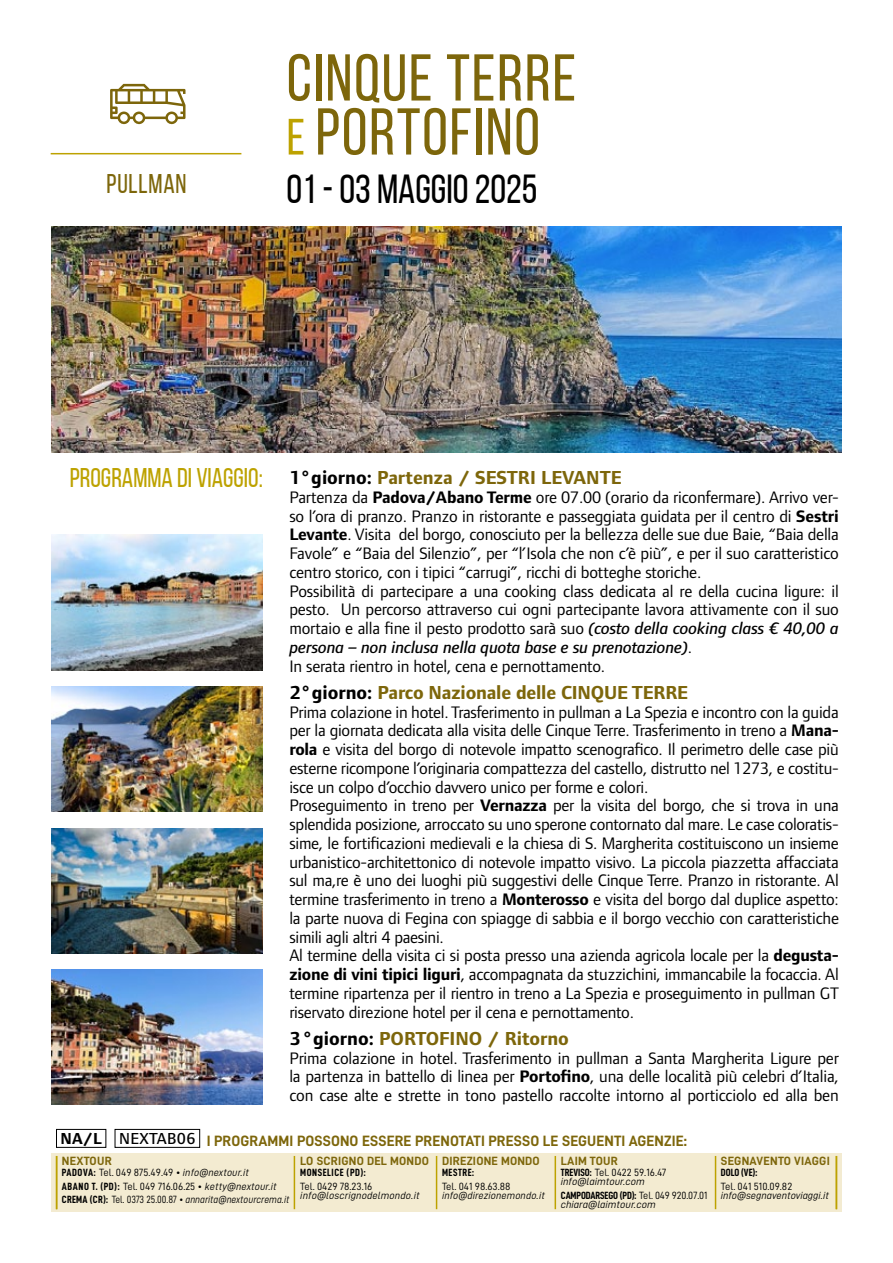
<style>
.page{position:relative;width:893px;height:1263px;background:#fff}
.page>*{position:absolute;margin:0;border:0;box-sizing:border-box;transform-origin:0 0}
.t1{font:66px/54px "Bebas Neue";letter-spacing:.025em;color:#7d660b}
.t2{font:40.5px "Bebas Neue";color:#000}
.t3{font:27px "Bebas Neue";color:#bda200}
.t4{font:27px "Bebas Neue";letter-spacing:.03em;color:#7d660b}
.t5{font:700 19.5px "Foundry Form Sans OT2";color:#7d660b}
.t6{font:17.25px/18.8px "Foundry Form Sans OT2";letter-spacing:-.015em;color:#000}
.t7{font:17.25px "Foundry Form Sans OT2 Med Ita";letter-spacing:-.01em;color:#000}
.t8{font:500 16.5px "Foundry Form Sans OT2";letter-spacing:.02em;color:#000}
.t9{font:15px "D DIN Bold";letter-spacing:.01em;color:#7d660b}
.t10{font:12px "D DIN Bold";letter-spacing:.02em;color:#7d660b}
.t11{font:10.5px/13.2px "D DIN";color:#000}
.t12{font:10.5px "D DIN Italic";color:#000}
.t13{font:10.5px "D DIN Italic";color:#000;scale:.9 1}
.t14{font:10.5px "D DIN Condensed Bold";color:#000}
.t15{font:10.5px "D DIN Condensed Bold";letter-spacing:.05em;color:#000}
.s1{font-size:51px;color:#bda200}
.s2{color:#000}
.s3{font-weight:700}
.s4{font-family:"Foundry Form Sans OT2 Med Ita"}
.s5{font-family:"Foundry Form Sans OT2"}
.s6{font-family:"D DIN Condensed Bold"}
.s7{font-family:"D DIN Italic"}
.s8{font-family:"D DIN"}
</style>
<div class="page">
<div style="left:51px;top:1153px;width:791px;height:59px;background:#f3ebd1"></div>
<hr style="left:56px;top:1156px;width:1px;height:53px;background:#bda200">
<hr style="left:555px;top:1156px;width:1px;height:53px;background:#bda200">
<hr style="left:715px;top:1156px;width:1px;height:53px;background:#bda200">
<hr style="left:836px;top:1156px;width:1px;height:53px;background:#bda200">
<hr style="left:436px;top:1156px;width:1px;height:53px;background:#bda200">
<hr style="left:294px;top:1156px;width:1px;height:53px;background:#bda200">
<hr style="left:51px;top:153px;width:190px;height:1px;background:#bda200">
<svg style="left:110px;top:84px;width:75px;height:41px"></svg>
<img style="left:51px;top:227px;width:791px;height:225px">
<img style="left:51px;top:535px;width:212px;height:136px">
<img style="left:51px;top:687px;width:212px;height:124px">
<img style="left:51px;top:828px;width:212px;height:125px">
<img style="left:51px;top:970px;width:212px;height:134px">
<div style="left:56px;top:1129px;width:50px;height:19px;border:1px solid #000"></div>
<div style="left:115px;top:1129px;width:85px;height:19px;border:1px solid #000"></div>
<h3 class="t4" style="left:106px;top:170px;width:82px">PULLMAN</h3>
<h1 class="t1" style="left:287px;top:50px;width:291px">CINQUE TERRE<br><span class="s1">E</span> PORTOFINO</h1>
<h2 class="t2" style="left:287px;top:167px;width:252px">01 - 03 MAGGIO 2025</h2>
<h3 class="t3" style="left:70px;top:463px;width:195px">PROGRAMMA DI VIAGGIO:</h3>
<p class="t5" style="left:289px;top:463px;width:334px"><span class="s2">1°giorno:</span> Partenza / SESTRI LEVANTE</p>
<p class="t6" style="left:289px;top:487px;width:551px">Partenza da <span class="s3">Padova/Abano Terme</span> ore 07.00 (orario da riconfermare). Arrivo ver&shy;so l’ora di pranzo. Pranzo in ristorante e passeggiata guidata per il centro di <span class="s3">Sestri Levante</span>. Visita del borgo, conosciuto per la bellezza delle sue due Baie, “Baia della Favole” e “Baia del Silenzio”, per “l’Isola che non c’è più”, e per il suo caratteristico centro storico, con i tipici “carrugi”, ricchi di botteghe storiche.<br>Possibilità di partecipare a una cooking class dedicata al re della cucina ligure: il pesto. Un percorso attraverso cui ogni partecipante lavora attivamente con il suo mortaio e alla fine il pesto prodotto sarà suo <span class="s4">(costo della cooking class € 40,00 a</span></p>
<p class="t7" style="left:289px;top:635px;width:404px">persona – non inclusa nella quota base e su prenotazione)<span class="s5">.</span></p>
<p class="t6" style="left:289px;top:655px;width:317px">In serata rientro in hotel, cena e pernottamento.</p>
<p class="t5" style="left:289px;top:678px;width:400px"><span class="s2">2°giorno:</span> Parco Nazionale delle CINQUE TERRE</p>
<p class="t6" style="left:289px;top:701px;width:551px">Prima colazione in hotel. Trasferimento in pullman a La Spezia e incontro con la guida per la giornata dedicata alla visita delle Cinque Terre. Trasferimento in treno a <span class="s3">Mana&shy;rola</span> e visita del borgo di notevole impatto scenografico. Il perimetro delle case più esterne ricompone l’originaria compattezza del castello, distrutto nel 1273, e costitu&shy;isce un colpo d’occhio davvero unico per forme e colori.<br>Proseguimento in treno per <span class="s3">Vernazza</span> per la visita del borgo, che si trova in una splendida posizione, arroccato su uno sperone contornato dal mare. Le case coloratis&shy;sime, le fortificazioni medievali e la chiesa di S. Margherita costituiscono un insieme urbanistico-architettonico di notevole impatto visivo. La piccola piazzetta affacciata sul ma,re è uno dei luoghi più suggestivi delle Cinque Terre. Pranzo in ristorante. Al termine trasferimento in treno a <span class="s3">Monterosso</span> e visita del borgo dal duplice aspetto: la parte nuova di Fegina con spiagge di sabbia e il borgo vecchio con caratteristiche simili agli altri 4 paesini.<br>Al termine della visita ci si posta presso una azienda agricola locale per la <span class="s3">degusta&shy;zione di vini tipici liguri</span>, accompagnata da stuzzichini, immancabile la focaccia. Al termine ripartenza per il rientro in treno a La Spezia e proseguimento in pullman GT riservato direzione hotel per il cena e pernottamento.</p>
<p class="t5" style="left:289px;top:1024px;width:281px"><span class="s2">3°giorno:</span> PORTOFINO / Ritorno</p>
<p class="t6" style="left:289px;top:1047px;width:551px;text-align:justify">Prima colazione in hotel. Trasferimento in pullman a Santa Margherita Ligure per la partenza in battello di linea per <span class="s3">Portofino</span>, una delle località più celebri d’Italia, con case alte e strette in tono pastello raccolte intorno al porticciolo ed alla ben</p>
<p class="t8" style="left:60px;top:1126px;width:137px"><span class="s3">NA/L</span> NEXTAB06</p>
<p class="t9" style="left:207px;top:1133px;width:482px">I PROGRAMMI POSSONO ESSERE PRENOTATI PRESSO LE SEGUENTI AGENZIE:</p>
<p class="t10" style="left:62px;top:1154px;width:51px">NEXTOUR</p>
<p class="t11" style="left:62px;top:1166px;width:216px"><span class="s6">PADOVA:</span> Tel. 049 875.49.49 • <span class="s7">info@nextour.it<br></span><span class="s6">ABANO T. (PD):</span> Tel. 049 716.06.25 • <span class="s7">ketty@nextour.it</span></p>
<p class="t13" style="left:62px;top:1193px;width:254px"><span class="s6">CREMA (CR):</span> <span class="s8">Tel. 0373 25.00.87 •</span> annarita@nextourcrema.it</p>
<p class="t10" style="left:300px;top:1154px;width:130px">LO SCRIGNO DEL MONDO</p>
<p class="t15" style="left:300px;top:1167px;width:67px">MONSELICE (PD):</p>
<p class="t11" style="left:300px;top:1179px;width:74px">Tel. 0429 78.23.16</p>
<p class="t12" style="left:300px;top:1189px;width:121px">info@loscrignodelmondo.it</p>
<p class="t10" style="left:442px;top:1154px;width:99px">DIREZIONE MONDO</p>
<p class="t14" style="left:442px;top:1167px;width:34px">MESTRE:</p>
<p class="t11" style="left:442px;top:1179px;width:70px">Tel. 041 98.63.88</p>
<p class="t12" style="left:442px;top:1189px;width:104px">info@direzionemondo.it</p>
<p class="t10" style="left:561px;top:1154px;width:59px">LAIM TOUR</p>
<p class="t11" style="left:561px;top:1166px;width:107px"><span class="s6">TREVISO:</span> Tel. 0422 59.16.47</p>
<p class="t12" style="left:561px;top:1176px;width:86px">info@laimtour.com</p>
<p class="t14" style="left:561px;top:1189px;width:148px">CAMPODARSEGO (PD): <span class="s8">Tel. 049 920.07.01</span></p>
<p class="t12" style="left:561px;top:1198px;width:96px">chiara@laimtour.com</p>
<p class="t10" style="left:721px;top:1154px;width:110px">SEGNAVENTO VIAGGI</p>
<p class="t14" style="left:721px;top:1167px;width:38px">DOLO (VE):</p>
<p class="t11" style="left:721px;top:1179px;width:73px">Tel. 041 510.09.82</p>
<p class="t12" style="left:721px;top:1189px;width:110px">info@segnaventoviaggi.it</p>
</div>
